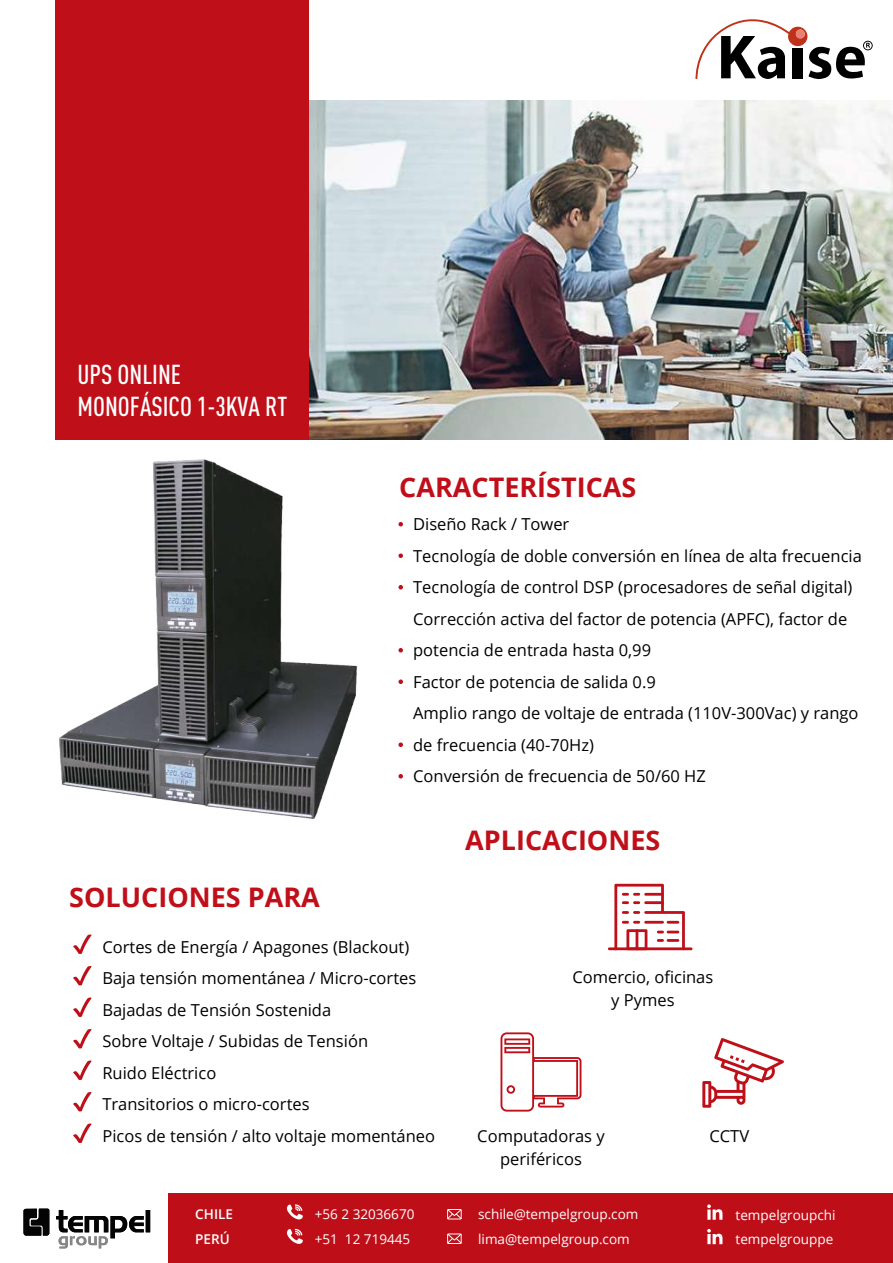
<style>
.page{position:relative;width:893px;height:1263px;background:#fff}
.page>*{position:absolute;margin:0;border:0;box-sizing:border-box;transform-origin:0 0}
.t1{font:700 27px "Open Sans";color:#c00f19}
.t2{font:500 condensed 27px/32.4px "DIN Pro";color:#fff}
.t3{font:16.5px/31.5px "Open Sans";color:#000}
.t4{font:13.5px "Open Sans";color:#fff}
.t5{font:600 13.5px/24.5px "Open Sans";color:#fff}
</style>
<div class="page">
<img style="left:308px;top:100px;width:585px;height:339px">
<svg style="left:398px;top:522px;width:5px;height:4px"></svg>
<svg style="left:398px;top:553px;width:5px;height:5px"></svg>
<svg style="left:398px;top:585px;width:5px;height:4px"></svg>
<svg style="left:398px;top:648px;width:5px;height:4px"></svg>
<svg style="left:398px;top:679px;width:5px;height:5px"></svg>
<svg style="left:398px;top:742px;width:5px;height:5px"></svg>
<svg style="left:398px;top:774px;width:5px;height:4px"></svg>
<svg style="left:500px;top:1032px;width:81px;height:79px"></svg>
<div style="left:55px;top:0;width:253px;height:439px;background:#bf0f19"></div>
<svg style="left:695px;top:19px;width:178px;height:61px"></svg>
<svg style="left:73px;top:934px;width:19px;height:20px"></svg>
<svg style="left:73px;top:966px;width:19px;height:19px"></svg>
<svg style="left:73px;top:997px;width:19px;height:20px"></svg>
<svg style="left:73px;top:1029px;width:19px;height:19px"></svg>
<svg style="left:73px;top:1060px;width:19px;height:20px"></svg>
<svg style="left:73px;top:1092px;width:19px;height:19px"></svg>
<svg style="left:73px;top:1123px;width:19px;height:20px"></svg>
<hr style="left:608px;top:947px;width:84px;height:3px;background:#bf0f19">
<svg style="left:614px;top:884px;width:71px;height:64px"></svg>
<hr style="left:636px;top:929px;width:2px;height:21px;background:#bf0f19">
<svg style="left:702px;top:1038px;width:82px;height:70px"></svg>
<div style="left:168px;top:1193px;width:725px;height:70px;background:#be0f19"></div>
<svg style="left:24px;top:1208px;width:25px;height:27px"></svg>
<svg style="left:56px;top:1210px;width:94px;height:38px"></svg>
<svg style="left:707px;top:1204px;width:15px;height:16px"></svg>
<svg style="left:707px;top:1209px;width:4px;height:11px"></svg>
<svg style="left:287px;top:1204px;width:16px;height:15px"></svg>
<svg style="left:447px;top:1209px;width:15px;height:10px"></svg>
<svg style="left:707px;top:1229px;width:15px;height:15px"></svg>
<svg style="left:707px;top:1234px;width:4px;height:10px"></svg>
<svg style="left:287px;top:1229px;width:16px;height:15px"></svg>
<svg style="left:447px;top:1233px;width:15px;height:11px"></svg>
<img style="left:59px;top:459px;width:299px;height:360px">
<h1 class="t2" style="left:77px;top:356px;width:211px">UPS ONLINE<br>MONOFÁSICO 1-3KVA RT</h1>
<h1 class="t1" style="left:399px;top:468px;width:239px">CARACTERÍSTICAS</h1>
<p class="t3" style="left:413px;top:508px;width:450px">Diseño Rack / Tower<br>Tecnología de doble conversión en línea de alta frecuencia Tecnología de control DSP (procesadores de señal digital)<br>Corrección activa del factor de potencia (APFC), factor de potencia de entrada hasta 0,99<br>Factor de potencia de salida 0.9<br>Amplio rango de voltaje de entrada (110V-300Vac) y rango de frecuencia (40-70Hz)<br>Conversión de frecuencia de 50/60 HZ</p>
<h1 class="t1" style="left:465px;top:821px;width:197px">APLICACIONES</h1>
<h1 class="t1" style="left:69px;top:878px;width:252px">SOLUCIONES PARA</h1>
<p class="t3" style="left:102px;top:931px;width:334px">Cortes de Energía / Apagones (Blackout)<br>Baja tensión momentánea / Micro-cortes Bajadas de Tensión Sostenida<br>Sobre Voltaje / Subidas de Tensión<br>Ruido Eléctrico<br>Transitorios o micro-cortes<br>Picos de tensión / alto voltaje momentáneo</p>
<p class="t3" style="left:572px;top:966px;width:142px;line-height:22.5px;text-align:center">Comercio, oficinas y Pymes</p>
<p class="t3" style="left:477px;top:1125px;width:129px;line-height:22.5px;text-align:center">Computadoras y periféricos</p>
<p class="t3" style="left:709px;top:1120px;width:41px">CCTV</p>
<p class="t5" style="left:195px;top:1202px;width:39px">CHILE<br>PERÚ</p>
<p class="t4" style="left:315px;top:1205px;width:101px">+56 2 32036670</p>
<p class="t4" style="left:478px;top:1205px;width:162px">schile@tempelgroup.com</p>
<p class="t4" style="left:736px;top:1205px;width:101px">tempelgroupchi</p>
<p class="t4" style="left:315px;top:1230px;width:97px">+51 12 719445</p>
<p class="t4" style="left:478px;top:1230px;width:153px">lima@tempelgroup.com</p>
<p class="t4" style="left:736px;top:1230px;width:99px">tempelgrouppe</p>
</div>
